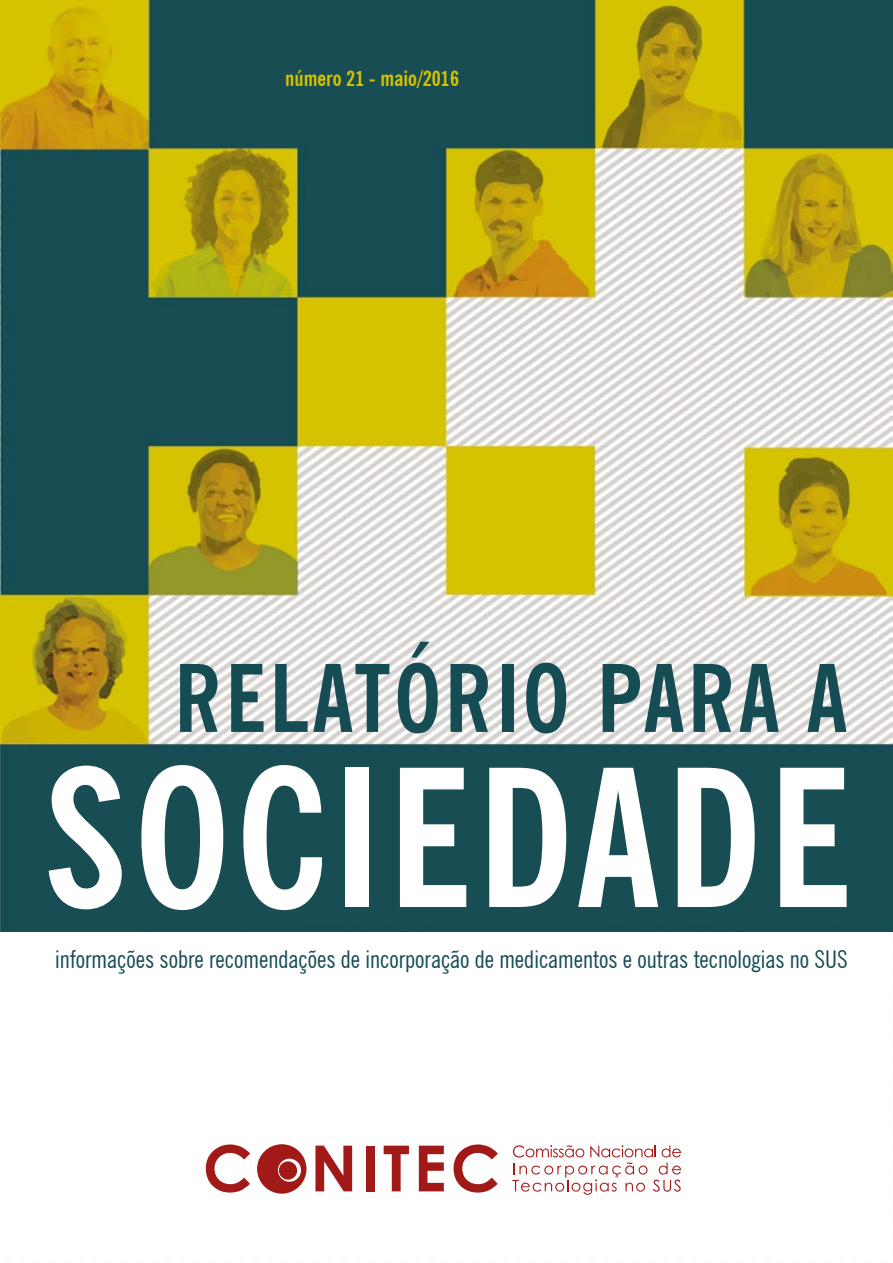
<style>
.page{position:relative;width:893px;height:1263px;background:#fff}
.page>*{position:absolute;margin:0;border:0;box-sizing:border-box;transform-origin:0 0}
.t1{font:700 condensed 190.5px "News Gothic BT";letter-spacing:.035em;color:#fff}
.t2{font:700 condensed 93px "News Gothic BT";letter-spacing:.04em;color:#164d54}
.t3{font:condensed 24.45px "News Gothic BT";color:#164d54}
.t4{font:700 condensed 21px "News Gothic BT";color:#d5c300}
</style>
<div class="page">
<img style="left:0;top:0;width:893px;height:931px">
<svg style="left:206px;top:1144px;width:44px;height:48px"></svg>
<svg style="left:315px;top:1145px;width:37px;height:46px"></svg>
<div style="left:366px;top:1145px;width:8px;height:46px;background:#a11a17"></div>
<svg style="left:384px;top:1145px;width:25px;height:46px"></svg>
<svg style="left:419px;top:1145px;width:25px;height:46px"></svg>
<svg style="left:454px;top:1144px;width:44px;height:48px"></svg>
<svg style="left:257px;top:1144px;width:49px;height:49px"></svg>
<div style="left:279px;top:1161px;width:18px;height:19px;background:#a11a17;border-radius:50%"></div>
<svg style="left:512px;top:1145px;width:169px;height:50px"></svg>
<p class="t4" style="left:285px;top:65px;width:175px">número 21 - maio/2016</p>
<h2 class="t2" style="left:174px;top:642px;width:674px">RELATÓRIO PARA A</h2>
<h1 class="t1" style="left:43px;top:722px;width:810px">SOCIEDADE</h1>
<p class="t3" style="left:55px;top:945px;width:794px">informações sobre recomendações de incorporação de medicamentos e outras tecnologias no SUS</p>
</div>
